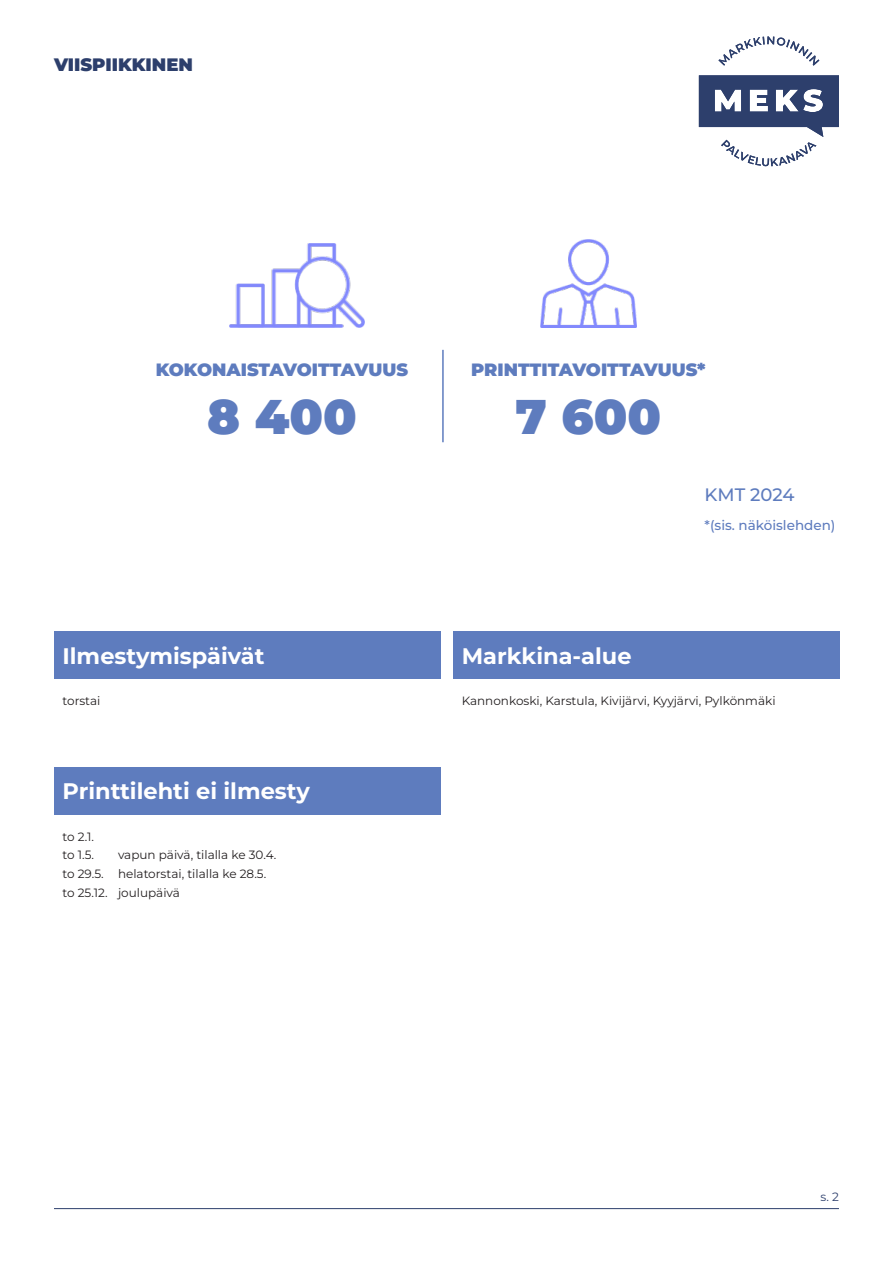
<style>
.page{position:relative;width:893px;height:1263px;background:#fff}
.page>*{position:absolute;margin:0;border:0;box-sizing:border-box;transform-origin:0 0}
.t1{font:900 48.75px "Montserrat";color:#5e7cbe}
.t2{font:700 22.5px "Montserrat";color:#fff}
.t3{font:900 18px "Montserrat";color:#2d3f6c}
.t4{font:500 18px "Montserrat";color:#5e7cbe}
.t5{font:900 17.85px "Montserrat";color:#5e7cbe}
.t6{font:500 13.5px "Montserrat";color:#5e7cbe}
.t7{font:12px "Montserrat";color:#231f20}
.t8{font:12px "Montserrat";color:#2d3f6c}
</style>
<div class="page">
<hr style="left:54px;top:1208px;width:785px;height:1px;background:#2d3f6c">
<svg style="left:718px;top:36px;width:101px;height:30px"></svg>
<svg style="left:699px;top:75px;width:140px;height:91px"></svg>
<div style="left:453px;top:631px;width:386px;height:48px;background:#5e7cbe"></div>
<div style="left:54px;top:631px;width:386px;height:48px;background:#5e7cbe"></div>
<div style="left:54px;top:767px;width:386px;height:47px;background:#5e7cbe"></div>
<hr style="left:442px;top:350px;width:2px;height:92px;background:#5e7cbe">
<img style="left:229px;top:244px;width:136px;height:84px">
<img style="left:540px;top:239px;width:96px;height:89px">
<h3 class="t3" style="left:54px;top:53px;width:140px">VIISPIIKKINEN</h3>
<p class="t5" style="left:156px;top:357px;width:254px">KOKONAISTAVOITTAVUUS</p>
<p class="t1" style="left:207px;top:384px;width:151px">8 400</p>
<p class="t2" style="left:63px;top:641px;width:204px">Ilmestymispäivät</p>
<p class="t7" style="left:63px;top:692px;width:39px">torstai</p>
<p class="t2" style="left:63px;top:776px;width:249px">Printtilehti ei ilmesty</p>
<p class="t7" style="left:63px;top:828px;width:33px">to 2.1.</p>
<p class="t7" style="left:63px;top:847px;width:33px">to 1.5.</p>
<p class="t7" style="left:118px;top:847px;width:160px">vapun päivä, tilalla ke 30.4.</p>
<p class="t7" style="left:63px;top:866px;width:205px">to 29.5. helatorstai, tilalla ke 28.5.</p>
<p class="t7" style="left:63px;top:884px;width:119px">to 25.12. joulupäivä</p>
<p class="t5" style="left:471px;top:357px;width:236px">PRINTTITAVOITTAVUUS*</p>
<p class="t1" style="left:515px;top:384px;width:147px">7 600</p>
<p class="t2" style="left:462px;top:641px;width:171px">Markkina-alue</p>
<p class="t4" style="left:704px;top:483px;width:91px">KMT 2024</p>
<p class="t6" style="left:705px;top:516px;width:132px">*(sis. näköislehden)</p>
<p class="t7" style="left:462px;top:692px;width:315px">Kannonkoski, Karstula, Kivijärvi, Kyyjärvi, Pylkönmäki</p>
<p class="t8" style="left:821px;top:1188px;width:20px">s. 2</p>
</div>
